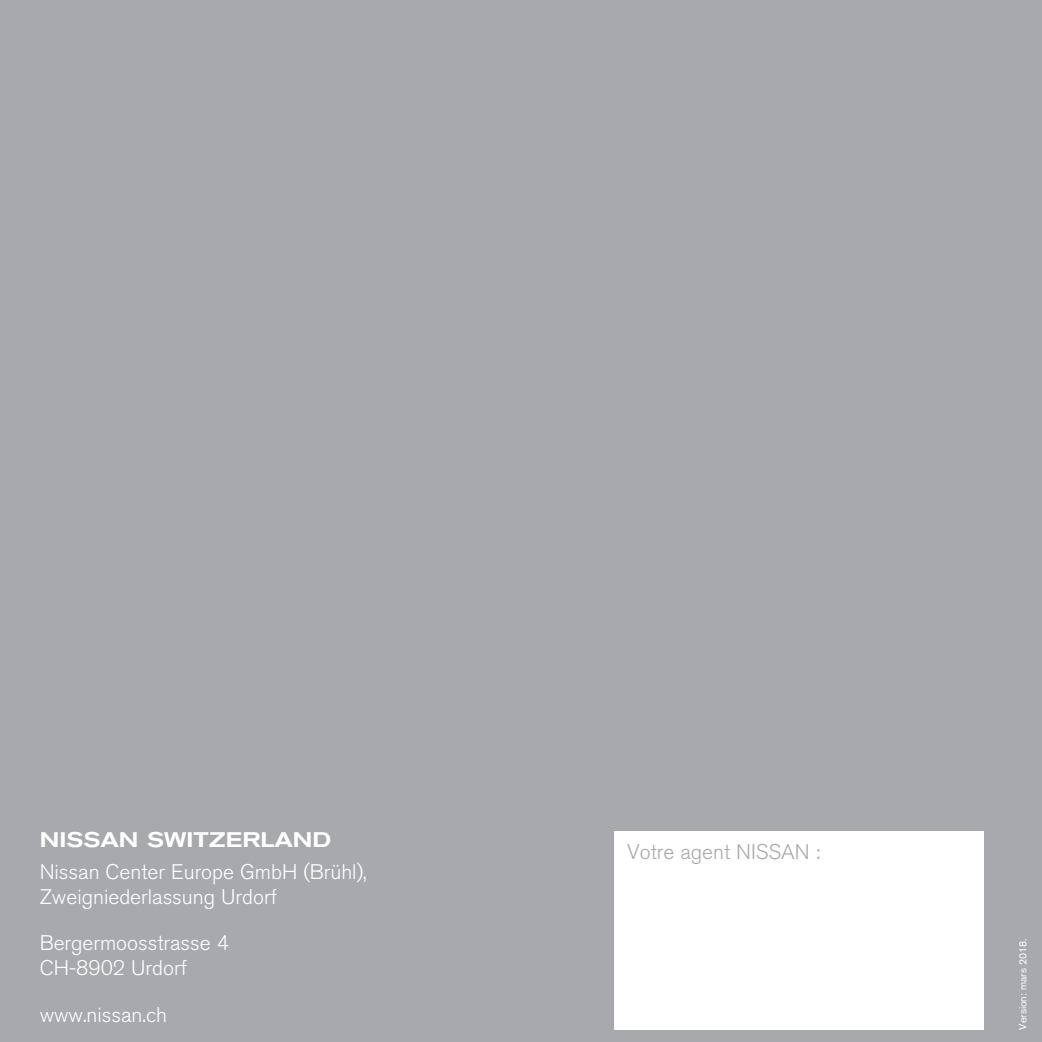
<style>
.page{position:relative;width:1042px;height:1042px;background:#a8a9ad}
.page>*{position:absolute;margin:0;border:0;box-sizing:border-box;transform-origin:0 0}
.t1{font:300 21px/25.2px "Nissan AG";color:#fff}
.t2{font:500 expanded 21px "Nissan AG";color:#fff}
.t3{font:300 21px "Nissan AG";color:#a8a9ad}
.t4{font:10.5px "Nissan AG";color:#fff}
</style>
<div class="page">
<div style="left:614px;top:831px;width:370px;height:199px;background:#fff"></div>
<p class="t2" style="left:40px;top:828px;width:293px">NISSAN SWITZERLAND</p>
<p class="t1" style="left:40px;top:859px;width:328px">Nissan Center Europe GmbH (Brühl),<br>Zweigniederlassung Urdorf</p>
<p class="t1" style="left:40px;top:930px;width:191px">Bergermoosstrasse 4<br>CH-8902 Urdorf</p>
<p class="t1" style="left:40px;top:1002px;width:129px">www.nissan.ch</p>
<p class="t3" style="left:627px;top:839px;width:194px">Votre agent NISSAN :</p>
<p class="t4" style="left:1016px;top:1029px;width:93px;rotate:-90deg">Version: mars 2018.</p>
</div>
